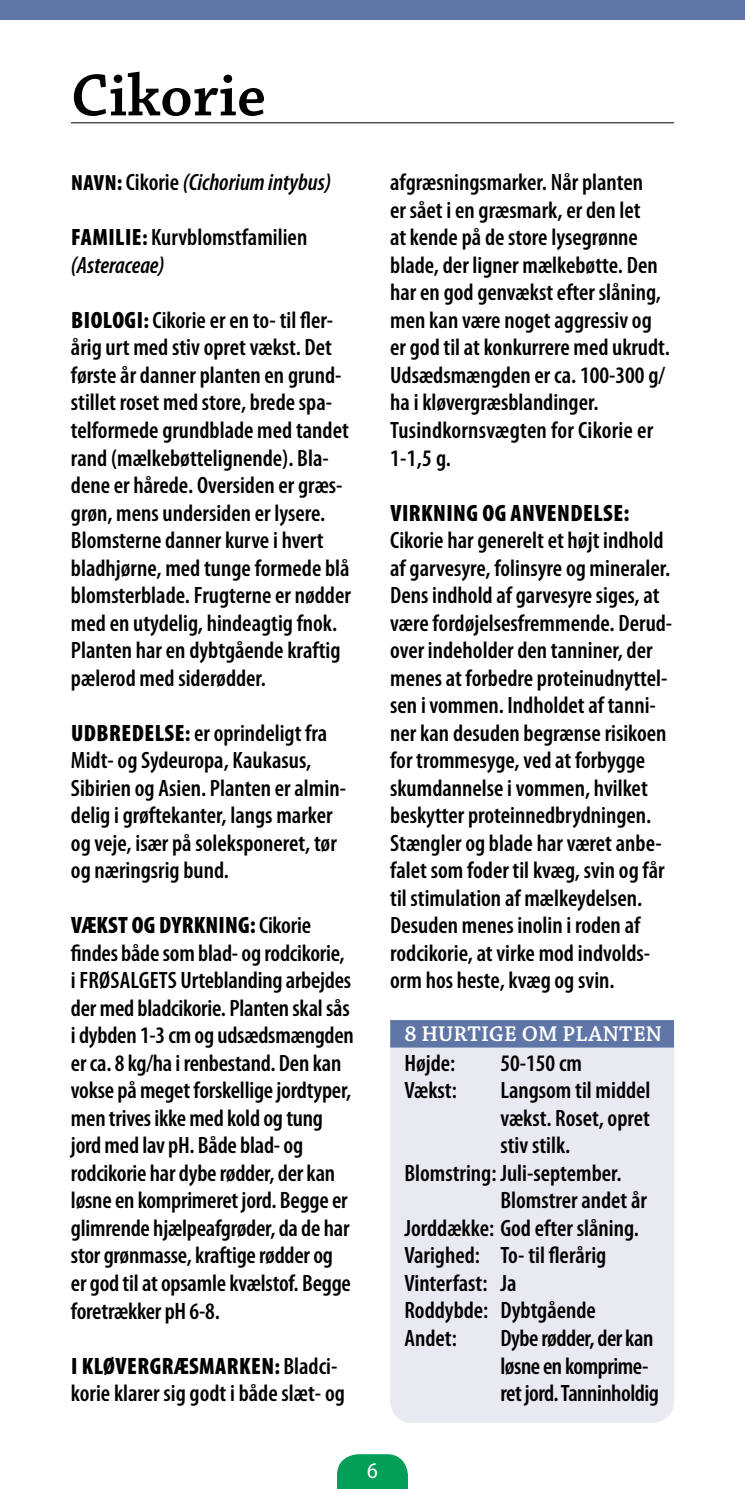
<style>
.page{position:relative;width:745px;height:1489px;background:#fff}
.page>*{position:absolute;margin:0;border:0;box-sizing:border-box;transform-origin:0 0}
.t1{font:600 62.5px "Chaparral Pro";color:#000}
.t2{font:600 condensed 23.75px/27.5px "Myriad Pro";color:#000}
.t3{font:600 condensed 23.75px/27.5px "Myriad Pro";letter-spacing:-.02em;color:#000}
.t4{font:italic 600 condensed 23.75px "Myriad Pro";color:#000}
.t5{font:900 condensed 23.75px "Myriad Pro";letter-spacing:.02em;color:#000}
.t6{font:600 22.5px "Chaparral Pro";letter-spacing:.005em;color:#fff}
.t7{font:semi-condensed 22.5px "Myriad Pro";color:#fff}
.s1{font-weight:900;font-style:normal;font-size:22px}
.s2{font-style:normal}
.s3{font-weight:900}
.s4{font-weight:900;font-size:22px}
.s5{font-style:italic}
</style>
<div class="page">
<svg style="left:337px;top:1454px;width:70px;height:34px;background:#16a664"></svg>
<div style="left:390px;top:1022px;width:283px;height:400px;background:#e8e9f1;border-radius:21px"></div>
<hr style="left:71px;top:122px;width:602px;height:1px;background:#000">
<div style="left:390px;top:1020px;width:283px;height:27px;background:#5e75a6"></div>
<div style="left:0;top:0;width:744px;height:19px;background:#5e75a6"></div>
<h1 class="t1" style="left:71px;top:60px;width:196px">CIKORIE</h1>
<p class="t4" style="left:71px;top:170px;width:261px"><span class="s1">NAVN:</span> <span class="s2">Cikorie</span> (Cichorium intybus)</p>
<p class="t2" style="left:71px;top:224px;width:238px"><span class="s3">FAMILIE</span><span class="s4">:</span> Kurvblomstfamilien <span class="s5">(Asteraceae)</span></p>
<p class="t2" style="left:71px;top:307px;width:281px"><span class="s3">BIOLOGI</span><span class="s4">:</span> Cikorie er en to- til fler&shy;årig urt med stiv opret vækst. Det første år danner planten en grund&shy;stillet roset med store, brede spa&shy;telformede grundblade med tandet rand (mælkebøttelignende). Bla&shy;dene er hårede. Oversiden er græs&shy;grøn, mens undersiden er lysere.<br>Blomsterne danner kurve i hvert bladhjørne, med tunge formede blå blomsterblade. Frugterne er nødder med en utydelig, hindeagtig fnok.<br>Planten har en dybtgående kraftig pælerod med siderødder.</p>
<p class="t2" style="left:71px;top:719px;width:276px"><span class="s3">UDBREDELSE</span><span class="s4">:</span> er oprindeligt fra<br>Midt- og Sydeuropa, Kaukasus,<br>Sibirien og Asien. Planten er almin&shy;delig i grøftekanter, langs marker og veje, især på soleksponeret, tør og næringsrig bund.</p>
<p class="t2" style="left:71px;top:912px;width:275px"><span class="s3">VÆKST OG DYRKNING:</span> Cikorie findes både som blad- og rodcikorie, i frøsalgets</p>
<p class="t2" style="left:71px;top:967px;width:284px;text-indent:109px">Urteblanding arbejdes der med bladcikorie. Planten skal sås i dybden 1-3 cm og udsædsmængden er ca. 8 kg/ha i renbestand. Den kan vokse på meget forskellige jordtyper, men trives ikke med kold og tung jord med lav pH. Både blad- og rodcikorie har dybe rødder, der kan løsne en komprimeret jord. Begge er glimrende hjælpeafgrøder, da de har stor grønmasse, kraftige rødder og er god til at opsamle kvælstof. Begge foretrækker pH 6-8.</p>
<p class="t2" style="left:71px;top:1352px;width:275px"><span class="s3">I KLØVERGRÆSMARKEN</span><span class="s4">:</span> Bladci&shy;korie klarer sig godt i både slæt- og</p>
<p class="t2" style="left:390px;top:169px;width:281px">afgræsningsmarker. Når planten<br>er sået i en græsmark, er den let<br>at kende på de store lysegrønne blade, der ligner mælkebøtte. Den har en god genvækst efter slåning, men kan være noget aggressiv og er god til at konkurrere med ukrudt.<br>Udsædsmængden er ca. 100-300 g/ ha i kløvergræsblandinger.<br>Tusindkornsvægten for Cikorie er<br>1-1,5 g.</p>
<p class="t5" style="left:390px;top:499px;width:240px">VIRKNING OG ANVENDELSE:</p>
<p class="t2" style="left:390px;top:527px;width:283px">Cikorie har generelt et højt indhold af garvesyre, folinsyre og mineraler.<br>Dens indhold af garvesyre siges, at være fordøjelsesfremmende. Derud&shy;over indeholder den tanniner, der menes at forbedre proteinudnyttel&shy;sen i vommen. Indholdet af tanni&shy;ner kan desuden begrænse risikoen for trommesyge, ved at forbygge skumdannelse i vommen, hvilket beskytter proteinnedbrydningen.<br>Stængler og blade har været anbe&shy;falet som foder til kvæg, svin og får til stimulation af mælkeydelsen.<br>Desuden menes inolin i roden af rodcikorie, at virke mod indvolds&shy;orm hos heste, kvæg og svin.</p>
<p class="t6" style="left:404px;top:1020px;width:259px">8 HURTIGE OM PLANTEN</p>
<p class="t2" style="left:404px;top:1049px;width:52px">Højde:</p>
<p class="t2" style="left:500px;top:1049px;width:83px">50-150 cm</p>
<p class="t2" style="left:404px;top:1077px;width:54px">Vækst:</p>
<p class="t2" style="left:500px;top:1077px;width:152px">Langsom til middel</p>
<p class="t2" style="left:500px;top:1104px;width:151px">vækst. Roset, opret</p>
<p class="t2" style="left:500px;top:1132px;width:71px">stiv stilk.</p>
<p class="t2" style="left:404px;top:1159px;width:219px">Blomstring: Juli-september.</p>
<p class="t2" style="left:500px;top:1187px;width:148px">Blomstrer andet år</p>
<p class="t2" style="left:404px;top:1214px;width:236px">Jorddække: God efter slåning.</p>
<p class="t2" style="left:404px;top:1242px;width:203px">Varighed: To- til flerårig</p>
<p class="t2" style="left:404px;top:1269px;width:113px">Vinterfast: Ja</p>
<p class="t2" style="left:404px;top:1297px;width:193px">Roddybde: Dybtgående</p>
<p class="t2" style="left:404px;top:1324px;width:54px">Andet:</p>
<p class="t3" style="left:500px;top:1324px;width:160px">Dybe rødder, der kan løsne en komprime&shy;ret jord. Tanninholdig</p>
<p class="t7" style="left:367px;top:1458px;width:12px">6</p>
</div>
